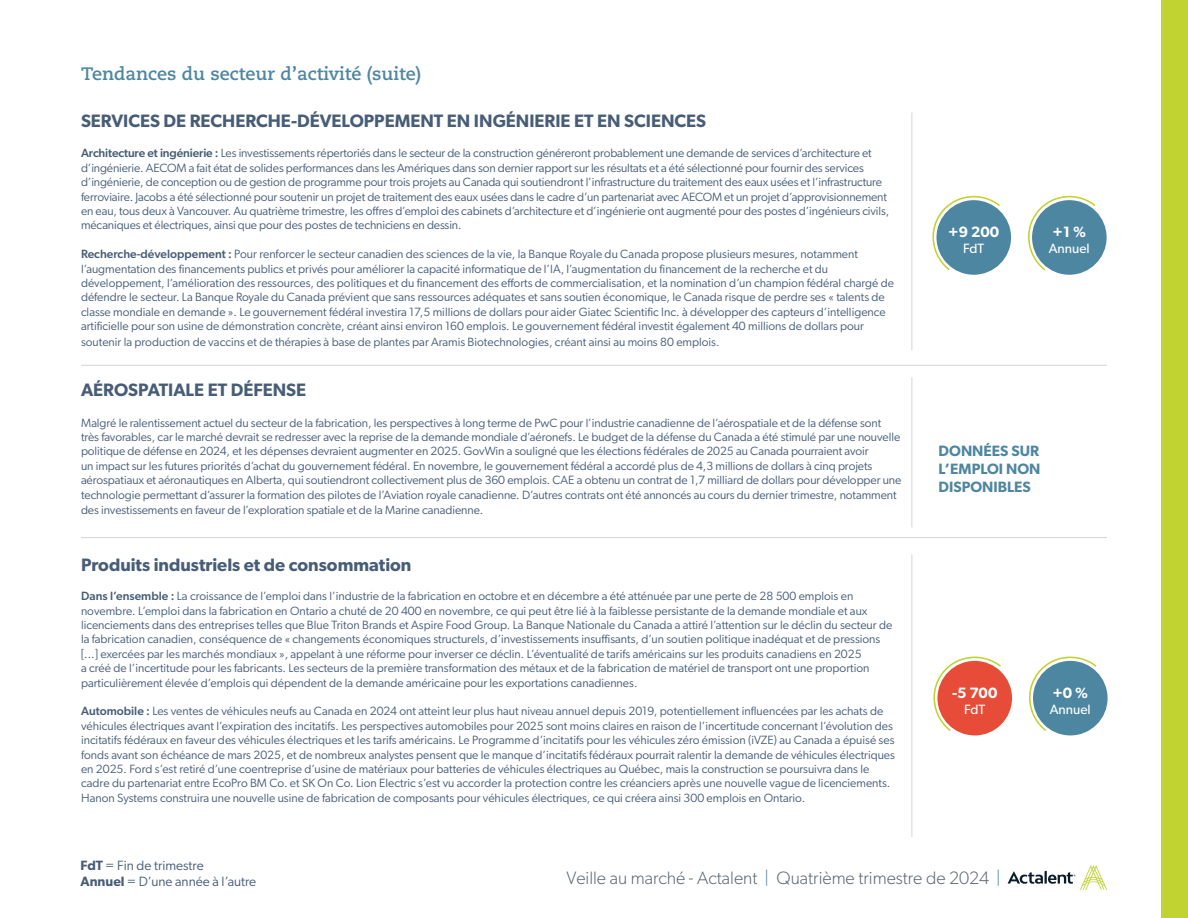
<style>
.page{position:relative;width:1188px;height:918px;background:#fff}
.page>*{position:absolute;margin:0;border:0;box-sizing:border-box;transform-origin:0 0}
.t1{font:600 18px "Gibson";color:#475d77}
.t2{font:300 18px "Gibson";color:#5b6771}
.t3{font:700 18px "Caecilia LT Pro 75";color:#4d86a0}
.t4{font:600 15px/18px "Gibson";color:#4d86a0;text-align:justify}
.t5{font:600 15px "Gibson";color:#fff}
.t6{font:13.5px/16.2px "Gibson";color:#475d77}
.t7{font:13.5px "Gibson";color:#fff}
.t8{font:12px/14.4px "Gibson";color:#475d77}
.s1{font-weight:500}
.s2{font-weight:600}
.s3{color:#4d86a0}
</style>
<div class="page">
<svg style="left:1008px;top:865px;width:99px;height:25px"></svg>
<hr style="left:912px;top:112px;width:1px;height:238px;background:#d5d5d8">
<hr style="left:912px;top:377px;width:1px;height:150px;background:#d5d5d8">
<div style="left:1161px;top:0;width:27px;height:918px;background:#c0d330"></div>
<hr style="left:81px;top:365px;width:1026px;height:1px;background:#d5d5d8">
<div style="left:936px;top:200px;width:75px;height:75px;background:#4d86a0;border-radius:50%"></div>
<svg style="left:932px;top:195px;width:68px;height:75px"></svg>
<div style="left:1032px;top:200px;width:75px;height:75px;background:#4d86a0;border-radius:50%"></div>
<svg style="left:1028px;top:195px;width:67px;height:75px"></svg>
<hr style="left:81px;top:537px;width:1026px;height:1px;background:#d5d5d8">
<hr style="left:912px;top:554px;width:1px;height:283px;background:#d5d5d8">
<div style="left:937px;top:661px;width:75px;height:74px;background:#e64c38;border-radius:50%"></div>
<svg style="left:933px;top:656px;width:68px;height:75px"></svg>
<div style="left:1033px;top:661px;width:75px;height:74px;background:#4d86a0;border-radius:50%"></div>
<svg style="left:1029px;top:656px;width:67px;height:75px"></svg>
<h1 class="t3" style="left:81px;top:61px;width:341px">Tendances du secteur d’activité (suite)</h1>
<h1 class="t1" style="left:81px;top:110px;width:627px">SERVICES DE RECHERCHE-DÉVELOPPEMENT EN INGÉNIERIE ET EN SCIENCES</h1>
<p class="t8" style="left:81px;top:146px;width:810px"><span class="s1">Architecture et ingénierie :</span> Les investissements répertoriés dans le secteur de la construction généreront probablement une demande de services d’architecture et d’ingénierie. AECOM a fait état de solides performances dans les Amériques dans son dernier rapport sur les résultats et a été sélectionné pour fournir des services d’ingénierie, de conception ou de gestion de programme pour trois projets au Canada qui soutiendront l’infrastructure du traitement des eaux usées et l’infrastructure ferroviaire. Jacobs a été sélectionné pour soutenir un projet de traitement des eaux usées dans le cadre d’un partenariat avec AECOM et un projet d’approvisionnement en eau, tous deux à Vancouver. Au quatrième trimestre, les offres d’emploi des cabinets d’architecture et d’ingénierie ont augmenté pour des postes d’ingénieurs civils, mécaniques et électriques, ainsi que pour des postes de techniciens en dessin.</p>
<p class="t8" style="left:81px;top:247px;width:815px"><span class="s1">Recherche-développement :</span> Pour renforcer le secteur canadien des sciences de la vie, la Banque Royale du Canada propose plusieurs mesures, notamment l’augmentation des financements publics et privés pour améliorer la capacité informatique de l’IA, l’augmentation du financement de la recherche et du développement, l’amélioration des ressources, des politiques et du financement des efforts de commercialisation, et la nomination d’un champion fédéral chargé de défendre le secteur. La Banque Royale du Canada prévient que sans ressources adéquates et sans soutien économique, le Canada risque de perdre ses « talents de classe mondiale en demande ». Le gouvernement fédéral investira 17,5 millions de dollars pour aider Giatec Scientific Inc. à développer des capteurs d’intelligence artificielle pour son usine de démonstration concrète, créant ainsi environ 160 emplois. Le gouvernement fédéral investit également 40 millions de dollars pour soutenir la production de vaccins et de thérapies à base de plantes par Aramis Biotechnologies, créant ainsi au moins 80 emplois.</p>
<h1 class="t1" style="left:81px;top:379px;width:227px">AÉROSPATIALE ET DÉFENSE</h1>
<p class="t8" style="left:81px;top:415px;width:822px">Malgré le ralentissement actuel du secteur de la fabrication, les perspectives à long terme de PwC pour l’industrie canadienne de l’aérospatiale et de la défense sont très favorables, car le marché devrait se redresser avec la reprise de la demande mondiale d’aéronefs. Le budget de la défense du Canada a été stimulé par une nouvelle politique de défense en 2024, et les dépenses devraient augmenter en 2025. GovWin a souligné que les élections fédérales de 2025 au Canada pourraient avoir<br>un impact sur les futures priorités d’achat du gouvernement fédéral. En novembre, le gouvernement fédéral a accordé plus de 4,3 millions de dollars à cinq projets aérospatiaux et aéronautiques en Alberta, qui soutiendront collectivement plus de 360 emplois. CAE a obtenu un contrat de 1,7 milliard de dollars pour développer une technologie permettant d’assurer la formation des pilotes de l’Aviation royale canadienne. D’autres contrats ont été annoncés au cours du dernier trimestre, notamment des investissements en faveur de l’exploration spatiale et de la Marine canadienne.</p>
<h1 class="t1" style="left:81px;top:554px;width:332px">Produits industriels et de consommation</h1>
<p class="t8" style="left:81px;top:589px;width:813px"><span class="s1">Dans l’ensemble :</span> La croissance de l’emploi dans l’industrie de la fabrication en octobre et en décembre a été atténuée par une perte de 28 500 emplois en novembre. L’emploi dans la fabrication en Ontario a chuté de 20 400 en novembre, ce qui peut être lié à la faiblesse persistante de la demande mondiale et aux licenciements dans des entreprises telles que Blue Triton Brands et Aspire Food Group. La Banque Nationale du Canada a attiré l’attention sur le déclin du secteur de la fabrication canadien, conséquence de « changements économiques structurels, d’investissements insuffisants, d’un soutien politique inadéquat et de pressions [...] exercées par les marchés mondiaux », appelant à une réforme pour inverser ce déclin. L’éventualité de tarifs américains sur les produits canadiens en 2025<br>a créé de l’incertitude pour les fabricants. Les secteurs de la première transformation des métaux et de la fabrication de matériel de transport ont une proportion particulièrement élevée d’emplois qui dépendent de la demande américaine pour les exportations canadiennes.</p>
<p class="t8" style="left:81px;top:704px;width:816px"><span class="s1">Automobile :</span> Les ventes de véhicules neufs au Canada en 2024 ont atteint leur plus haut niveau annuel depuis 2019, potentiellement influencées par les achats de véhicules électriques avant l’expiration des incitatifs. Les perspectives automobiles pour 2025 sont moins claires en raison de l’incertitude concernant l’évolution des incitatifs fédéraux en faveur des véhicules électriques et les tarifs américains. Le Programme d’incitatifs pour les véhicules zéro émission (iVZE) au Canada a épuisé ses fonds avant son échéance de mars 2025, et de nombreux analystes pensent que le manque d’incitatifs fédéraux pourrait ralentir la demande de véhicules électriques en 2025. Ford s’est retiré d’une coentreprise d’usine de matériaux pour batteries de véhicules électriques au Québec, mais la construction se poursuivra dans le cadre du partenariat entre EcoPro BM Co. et SK On Co. Lion Electric s’est vu accorder la protection contre les créanciers après une nouvelle vague de licenciements.<br>Hanon Systems construira une nouvelle usine de fabrication de composants pour véhicules électriques, ce qui créera ainsi 300 emplois en Ontario.</p>
<p class="t5" style="left:948px;top:223px;width:53px">+9 200</p>
<p class="t7" style="left:963px;top:240px;width:23px">FdT</p>
<p class="t5" style="left:1053px;top:223px;width:35px">+1 %</p>
<p class="t7" style="left:1049px;top:240px;width:42px">Annuel</p>
<p class="t4" style="left:939px;top:441px;width:103px">DONNÉES SUR L’EMPLOI NON DISPONIBLES</p>
<p class="t5" style="left:952px;top:683px;width:47px">-5 700</p>
<p class="t7" style="left:964px;top:701px;width:23px">FdT</p>
<p class="t5" style="left:1052px;top:683px;width:37px">+0 %</p>
<p class="t7" style="left:1050px;top:701px;width:42px">Annuel</p>
<p class="t6" style="left:81px;top:857px;width:177px"><span class="s2">FdT</span> = Fin de trimestre<br><span class="s2">Annuel</span> = D’une année à l’autre</p>
<h1 class="t2" style="left:567px;top:867px;width:436px">Veille au marché - Actalent <span class="s3">|</span> Quatrième trimestre de 2024 <span class="s3">|</span></h1>
</div>
